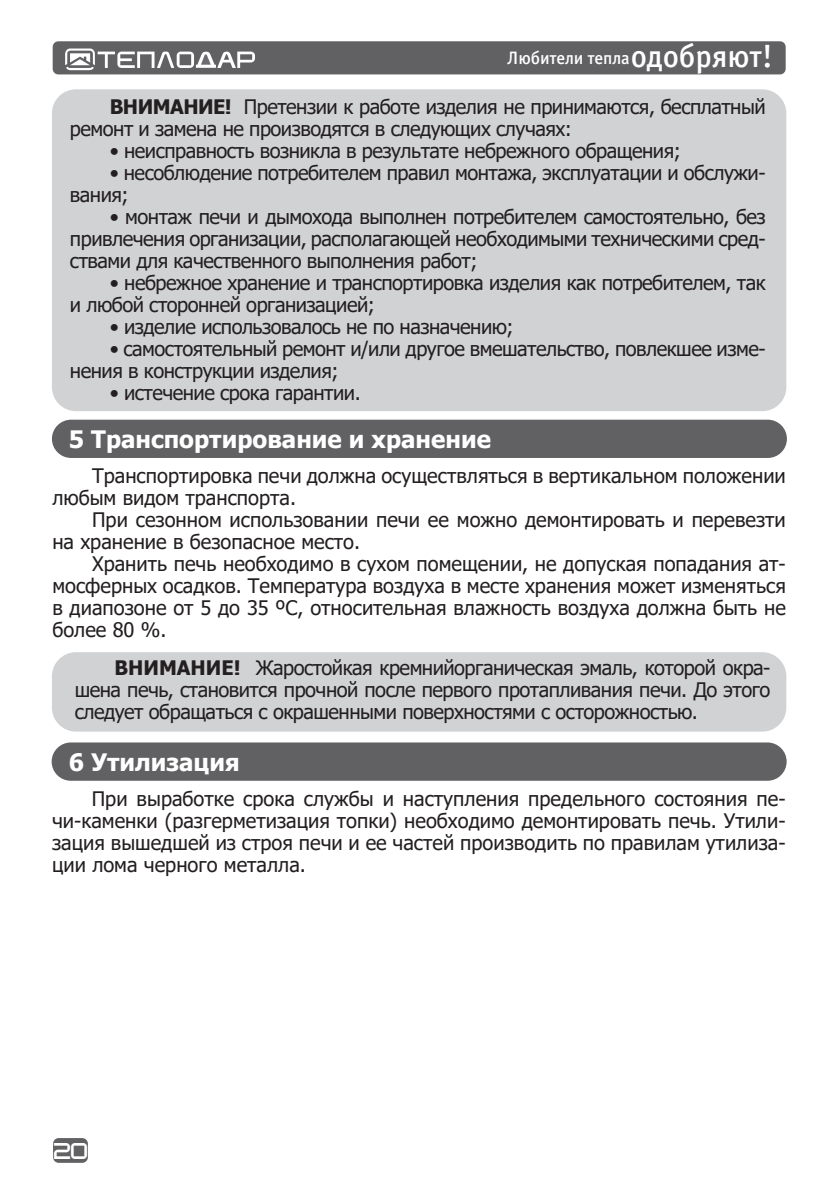
<style>
.page{position:relative;width:840px;height:1191px;background:#fff}
.page>*{position:absolute;margin:0;border:0;box-sizing:border-box;transform-origin:0 0}
.t1{font:700 24px "Tahoma";color:#fff}
.t2{font:20px/22px "Tahoma";letter-spacing:-.025em;color:#231f20}
.t3{font:20px/22px "Tahoma";color:#231f20}
.t4{font:18px "Officina Sans Medium C";letter-spacing:-.005em;color:#fff}
.t5{font:16px "teplodar";color:#fff}
.s1{font-size:32px}
.s2{font-weight:700}
</style>
<div class="page">
<div style="left:53px;top:1138px;width:35px;height:24px;background:#616164;border-radius:6px"></div>
<div style="left:53px;top:41px;width:732px;height:33px;background:#616164;border-radius:6px"></div>
<svg style="left:65px;top:48px;width:190px;height:22px"></svg>
<div style="left:52px;top:89px;width:733px;height:322px;background:#d1d2d4;border-radius:24px"></div>
<div style="left:52px;top:420px;width:734px;height:38px;background:#616164;border-radius:19px"></div>
<div style="left:52px;top:652px;width:733px;height:79px;background:#d1d2d4;border-radius:24px"></div>
<div style="left:52px;top:742px;width:734px;height:38px;background:#616164;border-radius:19px"></div>
<p class="t4" style="left:507px;top:48px;width:267px">Любители тепла<span class="s1">одобряют!</span></p>
<p class="t2" style="left:70px;top:96px;width:696px;text-indent:40px"><span class="s2">ВНИМАНИЕ!</span> Претензии к работе изделия не принимаются, бесплатный ремонт и замена не производятся в следующих случаях:</p>
<p class="t2" style="left:110px;top:140px;width:572px">• неисправность возникла в результате небрежного обращения;</p>
<p class="t2" style="left:70px;top:162px;width:697px;text-indent:40px">• несоблюдение потребителем правил монтажа, эксплуатации и обслужи&shy;вания;</p>
<p class="t2" style="left:70px;top:206px;width:697px;text-align:justify;text-indent:40px">• монтаж печи и дымохода выполнен потребителем самостоятельно, без привлечения организации, располагающей необходимыми техническими сред&shy;ствами для качественного выполнения работ;</p>
<p class="t2" style="left:70px;top:272px;width:696px;text-indent:40px">• небрежное хранение и транспортировка изделия как потребителем, так и любой сторонней организацией;</p>
<p class="t2" style="left:110px;top:316px;width:405px">• изделие использовалось не по назначению;</p>
<p class="t2" style="left:70px;top:338px;width:697px;text-indent:40px">• самостоятельный ремонт и/или другое вмешательство, повлекшее изме&shy;нения в конструкции изделия;</p>
<p class="t2" style="left:110px;top:382px;width:252px">• истечение срока гарантии.</p>
<p class="t1" style="left:69px;top:422px;width:423px">5 Транспортирование и хранение</p>
<p class="t3" style="left:52px;top:465px;width:734px;text-indent:40px">Транспортировка печи должна осуществляться в вертикальном положении любым видом транспорта.</p>
<p class="t3" style="left:52px;top:509px;width:734px;text-indent:40px">При сезонном использовании печи ее можно демонтировать и перевезти на хранение в безопасное место.</p>
<p class="t2" style="left:52px;top:553px;width:734px;text-align:justify;text-indent:40px">Хранить печь необходимо в сухом помещении, не допуская попадания ат&shy;мосферных осадков. Температура воздуха в месте хранения может изменяться в диапозоне от 5 до 35 ºС, относительная влажность воздуха должна быть не более 80 %.</p>
<p class="t2" style="left:75px;top:658px;width:697px;text-align:justify;text-indent:40px"><span class="s2">ВНИМАНИЕ!</span> Жаростойкая кремнийорганическая эмаль, которой окра&shy;шена печь, становится прочной после первого протапливания печи. До этого следует обращаться с окрашенными поверхностями с осторожностью.</p>
<p class="t1" style="left:69px;top:745px;width:172px">6 Утилизация</p>
<p class="t2" style="left:52px;top:788px;width:734px;text-align:justify;text-indent:40px">При выработке срока службы и наступления предельного состояния пе&shy;чи-каменки (разгерметизация топки) необходимо демонтировать печь. Утили&shy;зация вышедшей из строя печи и ее частей производить по правилам утилиза&shy;ции лома черного металла.</p>
<p class="t5" style="left:54px;top:1144px;width:35px">20</p>
</div>
